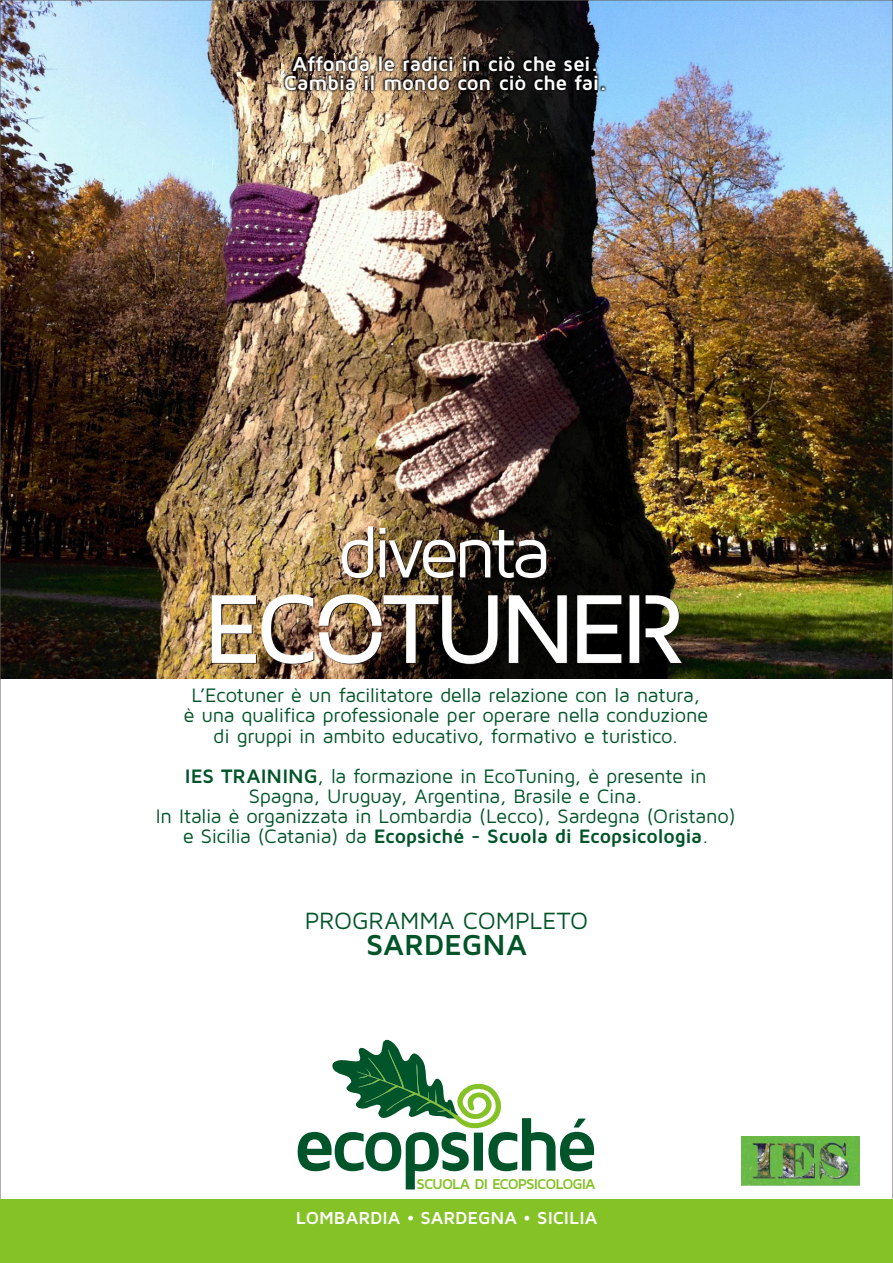
<style>
.page{position:relative;width:893px;height:1263px;background:#fff}
.page>*{position:absolute;margin:0;border:0;box-sizing:border-box;transform-origin:0 0}
.t1{font:101.4px "Maven Pro Stencil";letter-spacing:-.065em;color:#fff}
.t2{font:74.1px "Maven Pro";letter-spacing:-.08em;color:#fff}
.t3{font:700 30px "Maven Pro";letter-spacing:-.005em;color:#005429}
.t4{font:24.3px "Maven Pro";color:#005429}
.t5{font:700 21px/18.9px "Maven Pro";letter-spacing:-.015em;color:#fff;text-align:center}
.t6{font:20.1px/20.1px "Maven Pro";letter-spacing:-.015em;color:#005429;text-align:center}
.t7{font:700 18px "Maven Pro";color:#fff}
.t8{font:700 14.85px "Maven Pro";letter-spacing:-.07em;color:#85c226}
.s1{font-weight:700}
</style>
<div class="page">
<img style="left:2px;top:2px;width:889px;height:676px">
<svg style="left:298px;top:1039px;width:296px;height:150px"></svg>
<img style="left:742px;top:1136px;width:118px;height:50px">
<div style="left:0;top:1199px;width:893px;height:64px;background:#85c226"></div>
<img style="left:282px;top:54px;width:325px;height:38px">
<p class="t5" style="left:284px;top:55px;width:325px">Affonda le radici in ciò che sei.<br>Cambia il mondo con ciò che fai.</p>
<h2 class="t2" style="left:337px;top:518px;width:215px">diventa</h2>
<h1 class="t1" style="left:203px;top:565px;width:484px">ECOTUNER</h1>
<p class="t6" style="left:183px;top:686px;width:528px">L’Ecotuner è un facilitatore della relazione con la natura,? è una qualifica professionale per operare nella conduzione d?i gruppi in ambito educativo, formativo e turistico.</p>
<p class="t6" style="left:156px;top:767px;width:581px"><span class="s1">IES TRAINING</span>, la formazione in EcoTuning, è presente in Spagna, Uruguay, Argentina, Brasile e Cina.<br>In Italia è organizzata in Lombardia (Lecco), Sardegna (Oristano) e Sicilia (Catania) da <span class="s1">Ecopsiché - Scuola di Ecopsicologia</span>.</p>
<p class="t4" style="left:305px;top:909px;width:285px">PROGRAMMA COMPLETO</p>
<h3 class="t3" style="left:366px;top:931px;width:163px">SARDEGNA</h3>
<p class="t8" style="left:417px;top:1177px;width:181px">SCUOLA DI ECOPSICOLOGIA</p>
<p class="t7" style="left:296px;top:1209px;width:303px">LOMBARDIA • SARDEGNA • SICILIA</p>
</div>
